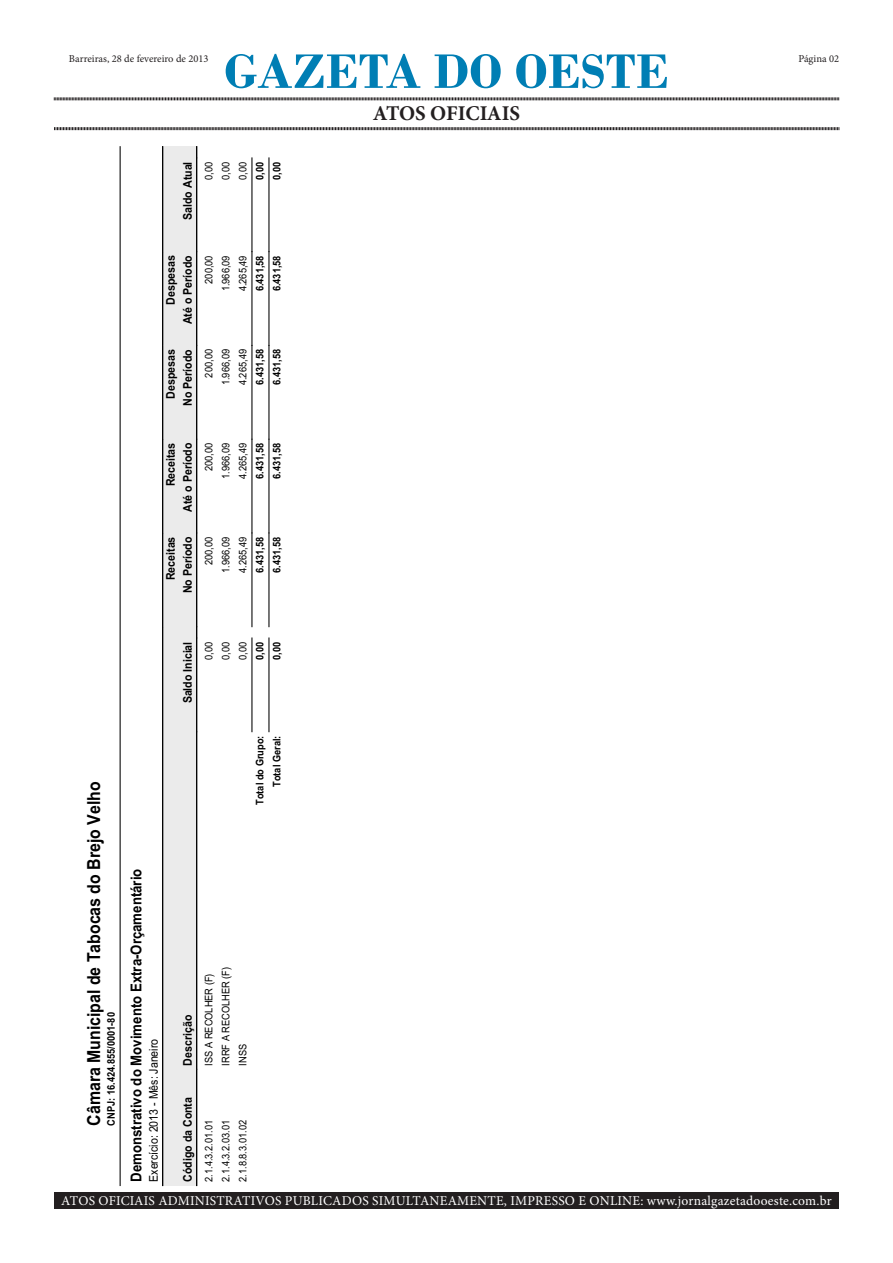
<style>
.page{position:relative;width:893px;height:1263px;background:#fff}
.page>*{position:absolute;margin:0;border:0;box-sizing:border-box;transform-origin:0 0}
.t1{font:700 51px "Bodoni";color:#007eb4}
.t2{font:700 21px "Minion Pro";letter-spacing:-.005em;color:#231f20}
.t3{font:700 18px "Arial";color:#000;scale:.88 1}
.t4{font:700 15px "Arial";color:#000;scale:.88 1}
.t5{font:13.5px "Minion Pro";letter-spacing:.015em;color:#fff}
.t6{font:700 12px "Arial";color:#000;scale:.88 1}
.t7{font:12px "Arial";color:#000;scale:.88 1}
.t8{font:10.5px "Arial";color:#000;scale:.88 1}
.t9{font:700 10.5px "Arial";color:#000;scale:.88 1}
.t10{font:10.5px "Minion Pro";color:#231f20}
</style>
<div class="page">
<svg style="left:54px;top:97px;width:785px;height:4px;background:#908e8e"></svg>
<svg style="left:54px;top:127px;width:785px;height:4px;background:#908e8e"></svg>
<div style="left:54px;top:1192px;width:785px;height:17px;background:#231f20"></div>
<hr style="left:120px;top:147px;width:1px;height:1038px;background:#000">
<div style="left:163px;top:627px;width:17px;height:558px;background:#ebebeb"></div>
<div style="left:163px;top:533px;width:17px;height:94px;background:#ebebeb"></div>
<div style="left:163px;top:439px;width:17px;height:94px;background:#ebebeb"></div>
<div style="left:163px;top:345px;width:17px;height:94px;background:#ebebeb"></div>
<div style="left:163px;top:252px;width:17px;height:93px;background:#ebebeb"></div>
<div style="left:163px;top:147px;width:17px;height:105px;background:#ebebeb"></div>
<div style="left:180px;top:1069px;width:17px;height:116px;background:#ebebeb"></div>
<div style="left:180px;top:732px;width:17px;height:337px;background:#ebebeb"></div>
<div style="left:180px;top:638px;width:17px;height:94px;background:#ebebeb"></div>
<div style="left:180px;top:627px;width:17px;height:11px;background:#ebebeb"></div>
<div style="left:180px;top:533px;width:17px;height:94px;background:#ebebeb"></div>
<div style="left:180px;top:439px;width:17px;height:94px;background:#ebebeb"></div>
<div style="left:180px;top:345px;width:17px;height:94px;background:#ebebeb"></div>
<div style="left:180px;top:252px;width:17px;height:93px;background:#ebebeb"></div>
<div style="left:180px;top:158px;width:17px;height:94px;background:#ebebeb"></div>
<div style="left:180px;top:147px;width:17px;height:11px;background:#ebebeb"></div>
<hr style="left:162px;top:147px;width:1px;height:1038px;background:#000">
<hr style="left:196px;top:147px;width:1px;height:1038px;background:#000">
<hr style="left:252px;top:638px;width:1px;height:94px;background:#000">
<hr style="left:252px;top:533px;width:1px;height:94px;background:#000">
<hr style="left:252px;top:439px;width:1px;height:94px;background:#000">
<hr style="left:252px;top:345px;width:1px;height:94px;background:#000">
<hr style="left:252px;top:252px;width:1px;height:93px;background:#000">
<hr style="left:252px;top:158px;width:1px;height:94px;background:#000">
<hr style="left:269px;top:638px;width:1px;height:94px;background:#000">
<hr style="left:269px;top:533px;width:1px;height:94px;background:#000">
<hr style="left:269px;top:439px;width:1px;height:94px;background:#000">
<hr style="left:269px;top:345px;width:1px;height:94px;background:#000">
<hr style="left:269px;top:252px;width:1px;height:93px;background:#000">
<hr style="left:269px;top:158px;width:1px;height:94px;background:#000">
<p class="t1" style="left:224px;top:41px;width:446px">GAZETA DO OESTE</p>
<p class="t2" style="left:373px;top:99px;width:149px">ATOS OFICIAIS</p>
<p class="t10" style="left:69px;top:51px;width:141px">Barreiras, 28 de fevereiro de 2013</p>
<p class="t10" style="left:798px;top:51px;width:42px">Página 02</p>
<p class="t6" style="left:180px;top:220px;width:68px;rotate:-90deg">Saldo Atual</p>
<p class="t8" style="left:237px;top:180px;width:22px;rotate:-90deg">0,00</p>
<p class="t8" style="left:220px;top:180px;width:22px;rotate:-90deg">0,00</p>
<p class="t9" style="left:254px;top:180px;width:22px;rotate:-90deg">0,00</p>
<p class="t9" style="left:271px;top:180px;width:22px;rotate:-90deg">0,00</p>
<p class="t8" style="left:203px;top:180px;width:22px;rotate:-90deg">0,00</p>
<p class="t6" style="left:163px;top:305px;width:58px;rotate:-90deg">Despesas</p>
<p class="t6" style="left:180px;top:324px;width:80px;rotate:-90deg">Até o Período</p>
<p class="t6" style="left:163px;top:399px;width:58px;rotate:-90deg">Despesas</p>
<p class="t6" style="left:180px;top:406px;width:66px;rotate:-90deg">No Período</p>
<p class="t9" style="left:254px;top:291px;width:42px;rotate:-90deg">6.431,58</p>
<p class="t9" style="left:271px;top:291px;width:42px;rotate:-90deg">6.431,58</p>
<p class="t8" style="left:237px;top:291px;width:42px;rotate:-90deg">4.265,49</p>
<p class="t8" style="left:220px;top:291px;width:42px;rotate:-90deg">1.966,09</p>
<p class="t8" style="left:203px;top:284px;width:34px;rotate:-90deg">200,00</p>
<p class="t9" style="left:254px;top:385px;width:42px;rotate:-90deg">6.431,58</p>
<p class="t9" style="left:271px;top:385px;width:42px;rotate:-90deg">6.431,58</p>
<p class="t8" style="left:237px;top:385px;width:42px;rotate:-90deg">4.265,49</p>
<p class="t8" style="left:220px;top:385px;width:42px;rotate:-90deg">1.966,09</p>
<p class="t8" style="left:203px;top:377px;width:34px;rotate:-90deg">200,00</p>
<p class="t6" style="left:163px;top:486px;width:51px;rotate:-90deg">Receitas</p>
<p class="t6" style="left:180px;top:512px;width:80px;rotate:-90deg">Até o Período</p>
<p class="t6" style="left:163px;top:580px;width:51px;rotate:-90deg">Receitas</p>
<p class="t6" style="left:180px;top:593px;width:66px;rotate:-90deg">No Período</p>
<p class="t9" style="left:254px;top:479px;width:42px;rotate:-90deg">6.431,58</p>
<p class="t9" style="left:271px;top:479px;width:42px;rotate:-90deg">6.431,58</p>
<p class="t8" style="left:220px;top:479px;width:42px;rotate:-90deg">1.966,09</p>
<p class="t8" style="left:237px;top:479px;width:42px;rotate:-90deg">4.265,49</p>
<p class="t8" style="left:203px;top:471px;width:34px;rotate:-90deg">200,00</p>
<p class="t9" style="left:254px;top:573px;width:42px;rotate:-90deg">6.431,58</p>
<p class="t9" style="left:271px;top:573px;width:42px;rotate:-90deg">6.431,58</p>
<p class="t8" style="left:237px;top:573px;width:42px;rotate:-90deg">4.265,49</p>
<p class="t8" style="left:220px;top:573px;width:42px;rotate:-90deg">1.966,09</p>
<p class="t8" style="left:203px;top:565px;width:34px;rotate:-90deg">200,00</p>
<p class="t3" style="left:83px;top:1125px;width:393px;rotate:-90deg">Câmara Municipal de Tabocas do Brejo Velho</p>
<p class="t9" style="left:105px;top:1125px;width:130px;rotate:-90deg">CNPJ: 16.424.855/0001-80</p>
<p class="t4" style="left:128px;top:1182px;width:357px;rotate:-90deg">Demonstrativo do Movimento Extra-Orçamentário</p>
<p class="t7" style="left:147px;top:1182px;width:164px;rotate:-90deg">Exercício: 2013 - Mês: Janeiro</p>
<p class="t6" style="left:180px;top:703px;width:72px;rotate:-90deg">Saldo Inicial</p>
<p class="t8" style="left:237px;top:660px;width:22px;rotate:-90deg">0,00</p>
<p class="t8" style="left:220px;top:660px;width:22px;rotate:-90deg">0,00</p>
<p class="t8" style="left:203px;top:660px;width:22px;rotate:-90deg">0,00</p>
<p class="t9" style="left:254px;top:660px;width:22px;rotate:-90deg">0,00</p>
<p class="t9" style="left:271px;top:660px;width:22px;rotate:-90deg">0,00</p>
<p class="t9" style="left:254px;top:805px;width:80px;rotate:-90deg">Total do Grupo:</p>
<p class="t9" style="left:271px;top:787px;width:60px;rotate:-90deg">Total Geral:</p>
<p class="t6" style="left:180px;top:1065px;width:59px;rotate:-90deg">Descrição</p>
<p class="t8" style="left:220px;top:1065px;width:114px;rotate:-90deg">IRRF A RECOLHER (F)</p>
<p class="t8" style="left:203px;top:1065px;width:106px;rotate:-90deg">ISS A RECOLHER (F)</p>
<p class="t8" style="left:237px;top:1065px;width:26px;rotate:-90deg">INSS</p>
<p class="t6" style="left:180px;top:1182px;width:98px;rotate:-90deg">Código da Conta</p>
<p class="t8" style="left:203px;top:1182px;width:72px;rotate:-90deg">2.1.4.3.2.01.01</p>
<p class="t8" style="left:220px;top:1182px;width:72px;rotate:-90deg">2.1.4.3.2.03.01</p>
<p class="t8" style="left:237px;top:1182px;width:72px;rotate:-90deg">2.1.8.8.3.01.02</p>
<p class="t5" style="left:61px;top:1192px;width:772px">ATOS OFICIAIS ADMINISTRATIVOS PUBLICADOS SIMULTANEAMENTE, IMPRESSO E ONLINE: www.jornalgazetadooeste.com.br</p>
</div>
